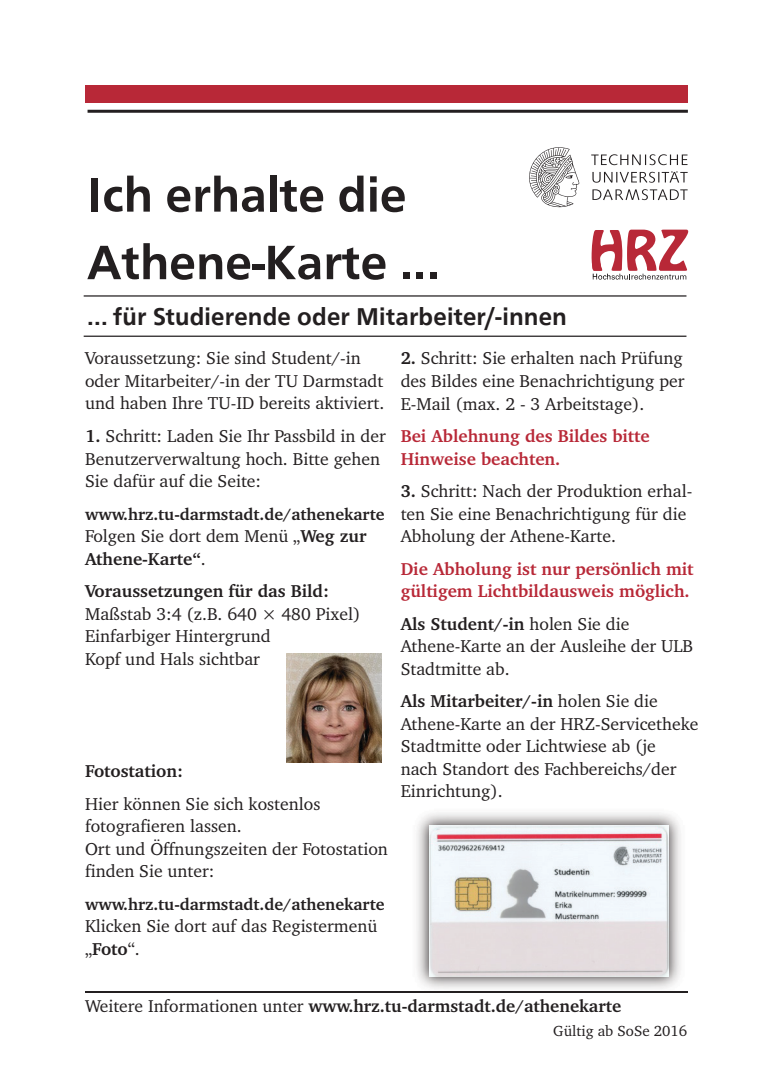
<style>
.page{position:relative;width:773px;height:1078px;background:#fff}
.page>*{position:absolute;margin:0;border:0;box-sizing:border-box;transform-origin:0 0}
.t1{font:500 50px/67.5px "Front Page";color:#231f20}
.t2{font:500 25px "Front Page";letter-spacing:.005em;color:#231f20}
.t3{font:17.75px/22.5px "Charter";color:#231f20}
.t4{font:700 17.75px/22.5px "Charter";color:#b82837}
.t5{font:700 17.75px "Charter";color:#231f20}
.t6{font:700 17.5px "Charter";color:#231f20}
.t7{font:700 16.75px "Charter";color:#231f20}
.t8{font:15px "Charter";color:#231f20}
.s1{font-weight:700}
.s2{font-weight:400}
</style>
<div class="page">
<div style="left:87px;top:85px;width:600px;height:18px;background:#b82837"></div>
<hr style="left:87px;top:110px;width:600px;height:3px;background:#231f20">
<svg style="left:591px;top:229px;width:97px;height:50px"></svg>
<svg style="left:529px;top:147px;width:50px;height:60px"></svg>
<svg style="left:591px;top:154px;width:96px;height:46px"></svg>
<hr style="left:85px;top:991px;width:602px;height:1px;background:#231f20">
<img style="left:287px;top:653px;width:94px;height:109px">
<img style="left:411px;top:813px;width:275px;height:180px">
<img style="left:411px;top:991px;width:275px;height:1px">
<img style="left:429px;top:824px;width:239px;height:151px">
<hr style="left:84px;top:295px;width:602px;height:1px;background:#231f20">
<hr style="left:84px;top:335px;width:602px;height:2px;background:#231f20">
<h1 class="t1" style="left:87px;top:157px;width:354px">Ich erhalte die<br>Athene-Karte ...</h1>
<h2 class="t2" style="left:87px;top:298px;width:481px">... für Studierende oder Mitarbeiter/-innen</h2>
<p class="t3" style="left:85px;top:346px;width:300px">Voraussetzung: Sie sind Student/-in oder Mitarbeiter/-in der TU Darmstadt und haben Ihre TU-ID bereits aktiviert.</p>
<p class="t3" style="left:85px;top:424px;width:302px"><span class="s1">1.</span> Schritt: Laden Sie Ihr Passbild in der<br>Benutzerverwaltung hoch. Bitte gehen<br>Sie dafür auf die Seite:</p>
<p class="t7" style="left:85px;top:503px;width:301px">www.hrz.tu-darmstadt.de/athenekarte</p>
<p class="t3" style="left:85px;top:524px;width:283px">Folgen Sie dort dem Menü „<span class="s1">Weg zur<br>Athene-Karte“</span>.</p>
<p class="t5" style="left:85px;top:580px;width:245px">Voraussetzungen für das Bild:</p>
<p class="t3" style="left:85px;top:601px;width:277px">Maßstab 3:4 (z.B. 640 × 480 Pixel)<br>Einfarbiger Hintergrund<br>Kopf und Hals sichtbar</p>
<p class="t5" style="left:85px;top:760px;width:99px">Fotostation:</p>
<p class="t3" style="left:85px;top:791px;width:304px">Hier können Sie sich kostenlos fotografieren lassen.<br>Ort und Öffnungszeiten der Fotostation finden Sie unter:</p>
<p class="t7" style="left:85px;top:893px;width:301px">www.hrz.tu-darmstadt.de/athenekarte</p>
<p class="t3" style="left:85px;top:914px;width:294px">Klicken Sie dort auf das Registermenü „<span class="s1">Foto</span>“.</p>
<p class="t3" style="left:400px;top:346px;width:285px;text-align:justify"><span class="s1">2.</span> Schritt: Sie erhalten nach Prüfung des Bildes eine Benachrichtigung per E-Mail (max. 2 - 3 Arbeitstage).</p>
<p class="t4" style="left:400px;top:424px;width:251px">Bei Ablehnung des Bildes bitte<br>Hinweise beachten.</p>
<p class="t3" style="left:400px;top:479px;width:293px"><span class="s1">3.</span> Schritt: Nach der Produktion erhal&shy;ten Sie eine Benachrichtigung für die<br>Abholung der Athene-Karte.</p>
<p class="t4" style="left:400px;top:557px;width:294px">Die Abholung ist nur persönlich mit gültigem Lichtbildausweis möglich.</p>
<p class="t3" style="left:400px;top:612px;width:294px"><span class="s1">Als Student/-in</span> holen Sie die<br>Athene-Karte an der Ausleihe der ULB<br>Stadtmitte ab.</p>
<p class="t3" style="left:400px;top:689px;width:299px"><span class="s1">Als Mitarbeiter/-in</span> holen Sie die<br>Athene-Karte an der HRZ-Servicetheke<br>Stadtmitte oder Lichtwiese ab (je<br>nach Standort des Fachbereichs/der<br>Einrichtung).</p>
<p class="t6" style="left:85px;top:995px;width:537px"><span class="s2">Weitere Informationen unter</span> www.hrz.tu-darmstadt.de/athenekarte</p>
<p class="t8" style="left:553px;top:1021px;width:135px">Gültig ab SoSe 2016</p>
</div>
